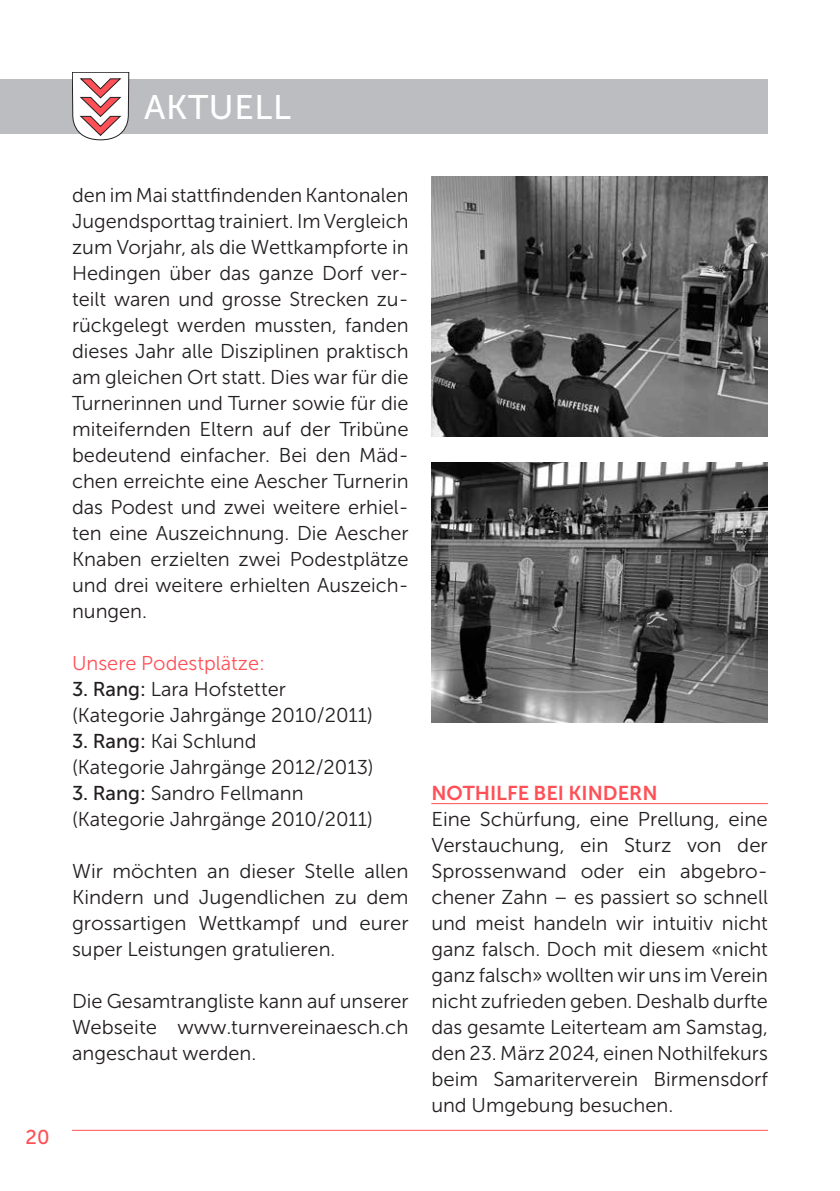
<style>
.page{position:relative;width:840px;height:1191px;background:#fff}
.page>*{position:absolute;margin:0;border:0;box-sizing:border-box;transform-origin:0 0}
.t1{font:34px "Museo Sans 500";letter-spacing:.02em;color:#fff}
.t2{font:20px/26px "Museo Sans 300";color:#231f20;text-align:justify}
.t3{font:20px "Museo Sans 300";color:#ff5057}
.t4{font:20px "Museo Sans 700";color:#ff5057}
.t5{font:20px "Museo Sans 500";color:#ff5057}
.s1{font-family:"Museo Sans 500"}
</style>
<div class="page">
<div style="left:0;top:79px;width:767px;height:54px;background:#bcbdc0"></div>
<svg style="left:72px;top:72px;width:57px;height:68px"></svg>
<hr style="left:72px;top:1129px;width:695px;height:1px;background:#ff5057">
<hr style="left:431px;top:803px;width:336px;height:1px;background:#ff5057">
<img style="left:431px;top:176px;width:336px;height:260px">
<img style="left:431px;top:462px;width:336px;height:260px">
<h1 class="t1" style="left:144px;top:88px;width:148px">AKTUELL</h1>
<p class="t5" style="left:26px;top:1126px;width:25px">20</p>
<p class="t2" style="left:72px;top:182px;width:338px">den im Mai stattfindenden Kantonalen Jugendsporttag trainiert. Im Vergleich zum Vorjahr, als die Wettkampforte in Hedingen über das ganze Dorf ver&shy;teilt waren und grosse Strecken zu&shy;rückgelegt werden mussten, fanden dieses Jahr alle Disziplinen praktisch am gleichen Ort statt. Dies war für die Turnerinnen und Turner sowie für die miteifernden Eltern auf der Tribüne bedeutend einfacher. Bei den Mäd&shy;chen erreichte eine Aescher Turnerin das Podest und zwei weitere erhiel&shy;ten eine Auszeichnung. Die Aescher Knaben erzielten zwei Podestplätze und drei weitere erhielten Auszeich&shy;nungen.</p>
<p class="t3" style="left:72px;top:652px;width:194px">Unsere Podestplätze:</p>
<p class="t2" style="left:72px;top:676px;width:302px"><span class="s1">3. Rang:</span> Lara Hofstetter (Kategorie Jahrgänge 2010/2011)</p>
<p class="t2" style="left:72px;top:728px;width:303px"><span class="s1">3. Rang:</span> Kai Schlund<br>(Kategorie Jahrgänge 2012/2013)</p>
<p class="t2" style="left:72px;top:780px;width:302px"><span class="s1">3. Rang:</span> Sandro Fellmann (Kategorie Jahrgänge 2010/2011)</p>
<p class="t2" style="left:72px;top:858px;width:338px">Wir möchten an dieser Stelle allen Kindern und Jugendlichen zu dem grossartigen Wettkampf und eurer super Leistungen gratulieren.</p>
<p class="t2" style="left:72px;top:988px;width:338px">Die Gesamtrangliste kann auf unserer Webseite www.turnvereinaesch.ch angeschaut werden.</p>
<p class="t4" style="left:431px;top:782px;width:227px">NOTHILFE BEI KINDERN</p>
<p class="t2" style="left:431px;top:806px;width:338px">Eine Schürfung, eine Prellung, eine Verstauchung, ein Sturz von der Sprossenwand oder ein abgebro&shy;chener Zahn – es passiert so schnell und meist handeln wir intuitiv nicht ganz falsch. Doch mit diesem «nicht ganz falsch» wollten wir uns im Verein nicht zufrieden geben. Deshalb durfte das gesamte Leiterteam am Samstag, den 23. März 2024, einen Nothilfekurs beim Samariterverein Birmensdorf und Umgebung besuchen.</p>
</div>
